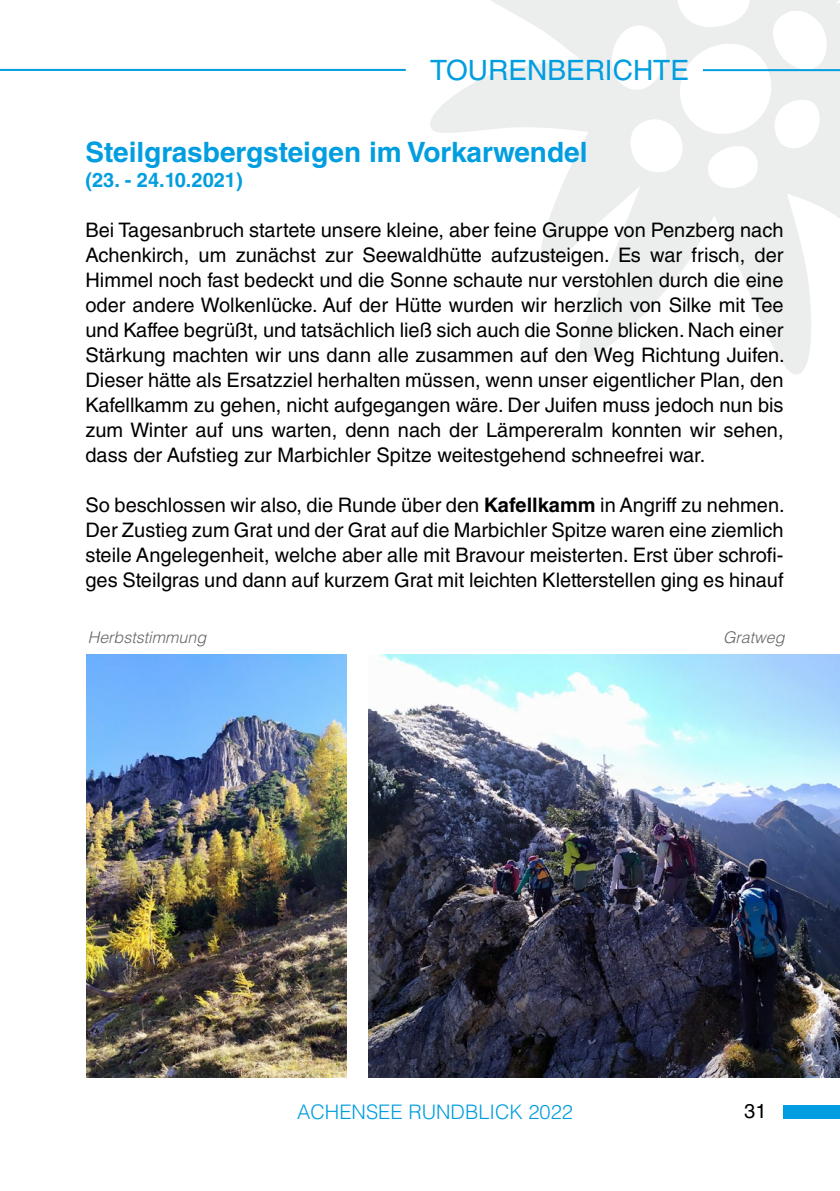
<style>
.page{position:relative;width:840px;height:1191px;background:#fff}
.page>*{position:absolute;margin:0;border:0;box-sizing:border-box;transform-origin:0 0}
.t1{font:700 28px "Helvetica LT Std";color:#009ee0}
.t2{font:28px "Helvetica LT Std";color:#009ee0}
.t3{font:20px/25px "Helvetica LT Std";color:#000;text-align:justify}
.t4{font:300 20px "Helvetica LT Std";color:#009ee0}
.t5{font:700 20px "Helvetica LT Std";color:#009ee0}
.t6{font:italic 300 16px "Helvetica LT Std";color:#646567}
.s1{font-weight:700}
</style>
<div class="page">
<svg style="left:430px;top:0;width:409px;height:375px"></svg>
<hr style="left:702px;top:69px;width:137px;height:2px;background:#009ee0">
<div style="left:782px;top:1105px;width:57px;height:13px;background:#009ee0"></div>
<hr style="left:0;top:69px;width:405px;height:2px;background:#009ee0">
<img style="left:368px;top:654px;width:471px;height:423px">
<img style="left:86px;top:654px;width:260px;height:423px">
<h1 class="t2" style="left:430px;top:54px;width:260px">TOURENBERICHTE</h1>
<h1 class="t1" style="left:85px;top:135px;width:503px">Steilgrasbergsteigen im Vorkarwendel</h1>
<p class="t5" style="left:85px;top:168px;width:159px">(23. - 24.10.2021)</p>
<p class="t3" style="left:85px;top:217px;width:700px">Bei Tagesanbruch startete unsere kleine, aber feine Gruppe von Penzberg nach Achenkirch, um zunächst zur Seewaldhütte aufzusteigen. Es war frisch, der Himmel noch fast bedeckt und die Sonne schaute nur verstohlen durch die eine oder andere Wolkenlücke. Auf der Hütte wurden wir herzlich von Silke mit Tee und Kaffee begrüßt, und tatsächlich ließ sich auch die Sonne blicken. Nach einer Stärkung machten wir uns dann alle zusammen auf den Weg Richtung Juifen.<br>Dieser hätte als Ersatzziel herhalten müssen, wenn unser eigentlicher Plan, den Kafellkamm zu gehen, nicht aufgegangen wäre. Der Juifen muss jedoch nun bis zum Winter auf uns warten, denn nach der Lämpereralm konnten wir sehen, dass der Aufstieg zur Marbichler Spitze weitestgehend schneefrei war.</p>
<p class="t3" style="left:85px;top:492px;width:700px">So beschlossen wir also, die Runde über den <span class="s1">Kafellkamm</span> in Angriff zu nehmen.<br>Der Zustieg zum Grat und der Grat auf die Marbichler Spitze waren eine ziemlich steile Angelegenheit, welche aber alle mit Bravour meisterten. Erst über schrofi&shy;ges Steilgras und dann auf kurzem Grat mit leichten Kletterstellen ging es hinauf</p>
<p class="t6" style="left:88px;top:627px;width:120px">Herbststimmung</p>
<p class="t6" style="left:722px;top:627px;width:63px">Gratweg</p>
<p class="t4" style="left:297px;top:1099px;width:277px">ACHENSEE RUNDBLICK 2022</p>
<p class="t3" style="left:743px;top:1098px;width:24px">31</p>
</div>
